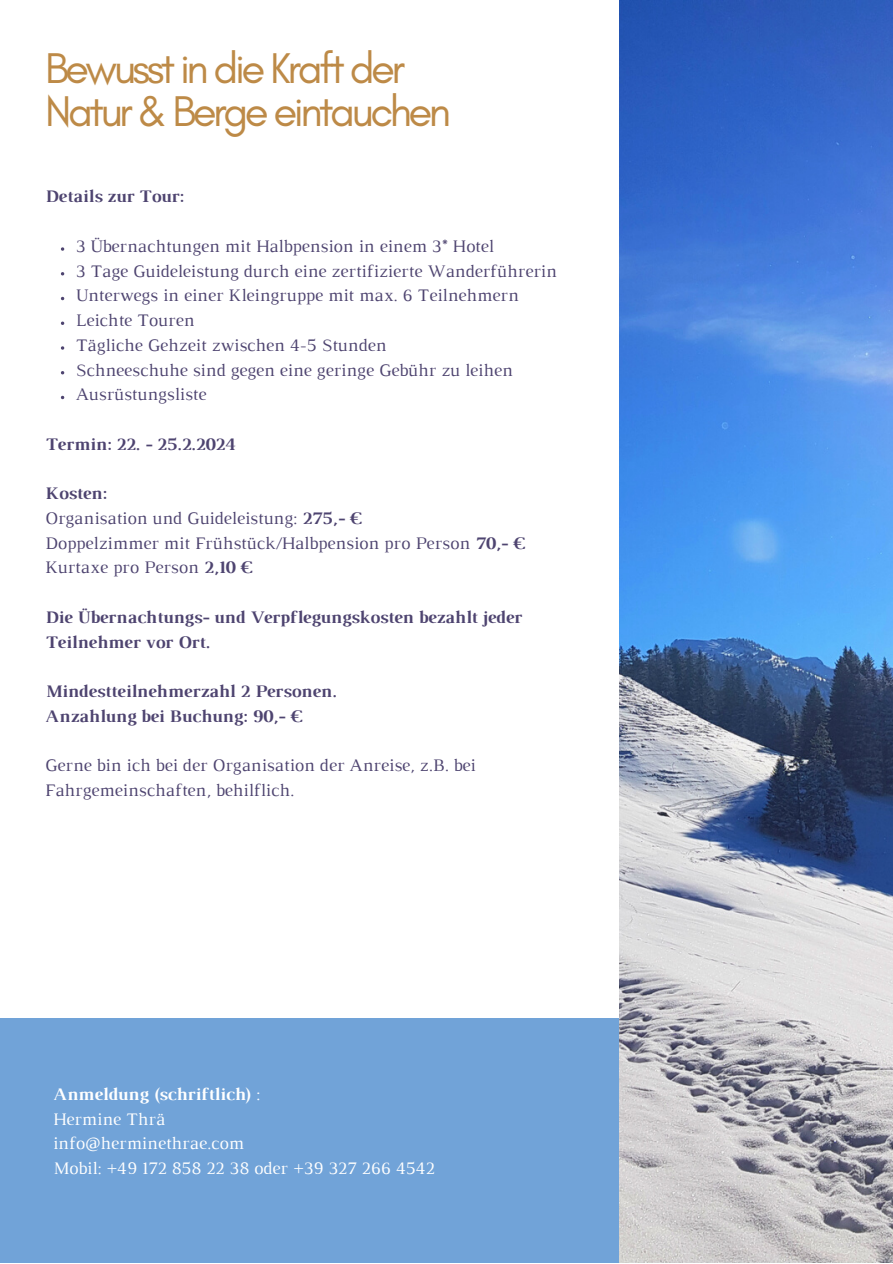
<style>
.page{position:relative;width:893px;height:1264px;background:#fff}
.page>*{position:absolute;margin:0;border:0;box-sizing:border-box;transform-origin:0 0}
.t1{font:43.8px "Glacial Indifference";letter-spacing:-.08em;color:#bd8a47}
.t2{font:18px "Luthier";color:#4e4470}
.t3{font:700 18px "Luthier";color:#4e4470}
.t4{font:18px "Luthier";color:#fff}
.t5{font:700 18px "Luthier";color:#fff}
.s1{font-weight:700}
.s2{font-weight:400}
</style>
<div class="page">
<div style="left:0;top:1018px;width:892px;height:244px;background:#71a3d8"></div>
<img style="left:619px;top:0;width:273px;height:1262px">
<svg style="left:61px;top:247px;width:3px;height:4px"></svg>
<svg style="left:61px;top:321px;width:3px;height:4px"></svg>
<svg style="left:61px;top:346px;width:3px;height:4px"></svg>
<p class="t1" style="left:45px;top:41px;width:361px">Bewusst in die Kraft der</p>
<p class="t1" style="left:45px;top:85px;width:407px">Natur &amp; Berge eintauchen</p>
<p class="t3" style="left:45px;top:190px;width:140px">Details zur Tour:</p>
<p class="t2" style="left:76px;top:239px;width:420px">3 Übernachtungen mit Halbpension in einem 3* Hotel</p>
<p class="t2" style="left:76px;top:264px;width:482px">3 Tage Guideleistung durch eine zertifizierte Wanderführerin</p>
<p class="t2" style="left:76px;top:289px;width:444px">Unterwegs in einer Kleingruppe mit max. 6 Teilnehmern</p>
<p class="t2" style="left:76px;top:314px;width:120px">Leichte Touren</p>
<p class="t2" style="left:76px;top:338px;width:312px">Tägliche Gehzeit zwischen 4-5 Stunden</p>
<p class="t2" style="left:76px;top:363px;width:439px">Schneeschuhe sind gegen eine geringe Gebühr zu leihen</p>
<p class="t2" style="left:76px;top:388px;width:132px">Ausrüstungsliste</p>
<p class="t3" style="left:45px;top:437px;width:191px">Termin: 22. - 25.2.2024</p>
<p class="t3" style="left:45px;top:487px;width:63px">Kosten:</p>
<p class="t2" style="left:45px;top:511px;width:318px">Organisation und Guideleistung: <span class="s1">275,- €</span></p>
<p class="t2" style="left:45px;top:536px;width:481px">Doppelzimmer mit Frühstück/Halbpension pro Person <span class="s1">70,- €</span></p>
<p class="t2" style="left:45px;top:561px;width:208px">Kurtaxe pro Person <span class="s1">2,10 €</span></p>
<p class="t3" style="left:45px;top:610px;width:478px">Die Übernachtungs- und Verpflegungskosten bezahlt jeder</p>
<p class="t3" style="left:45px;top:635px;width:166px">Teilnehmer vor Ort.</p>
<p class="t3" style="left:45px;top:684px;width:292px">Mindestteilnehmerzahl 2 Personen.</p>
<p class="t3" style="left:45px;top:709px;width:258px">Anzahlung bei Buchung: 90,- €</p>
<p class="t2" style="left:45px;top:759px;width:432px">Gerne bin ich bei der Organisation der Anreise, z.B. bei</p>
<p class="t2" style="left:45px;top:783px;width:251px">Fahrgemeinschaften, behilflich.</p>
<p class="t5" style="left:53px;top:1087px;width:208px">Anmeldung (schriftlich) <span class="s2">:</span></p>
<p class="t4" style="left:53px;top:1112px;width:114px">Hermine Thrä</p>
<p class="t4" style="left:53px;top:1136px;width:192px">info@herminethrae.com</p>
<p class="t4" style="left:53px;top:1161px;width:383px">Mobil: +49 172 858 22 38 oder +39 327 266 4542</p>
</div>
